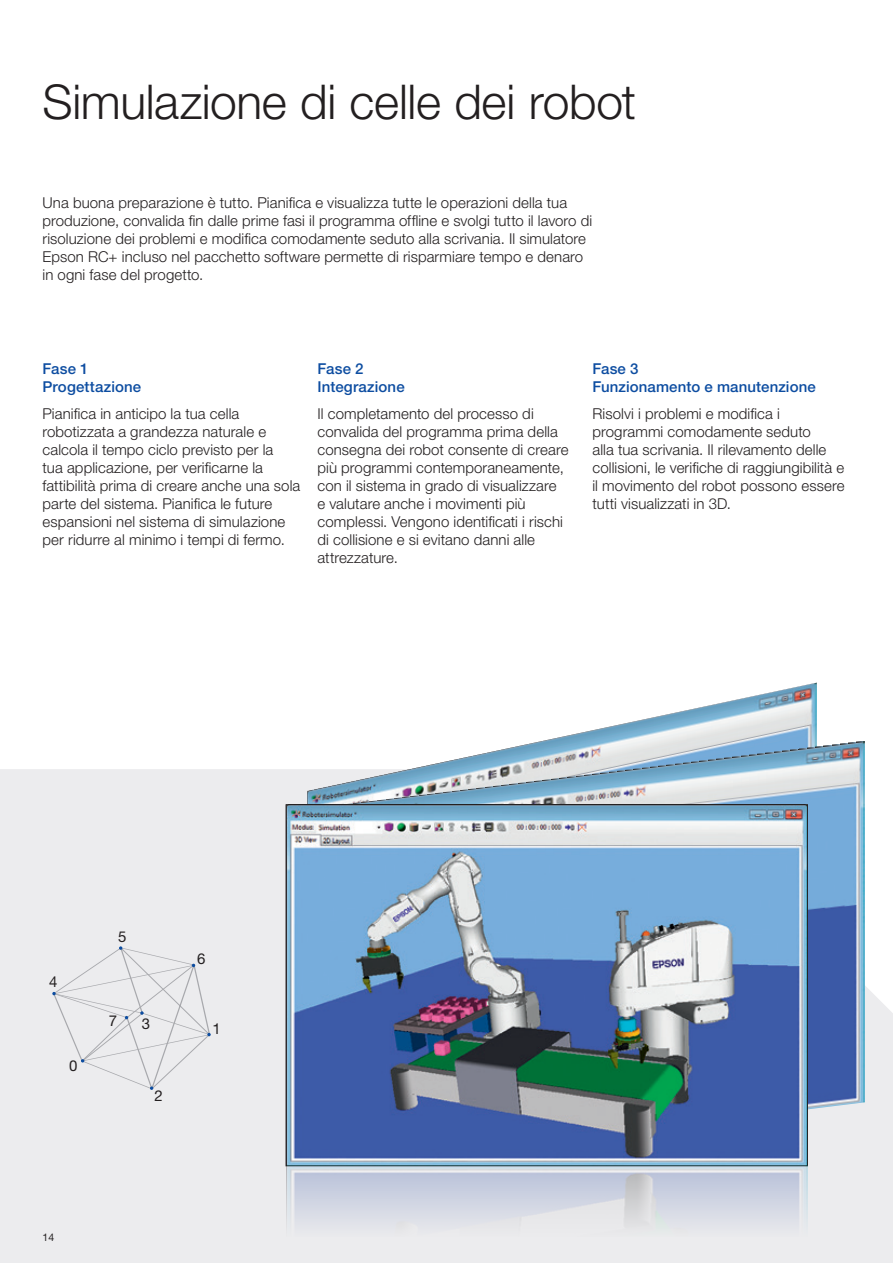
<style>
.page{position:relative;width:893px;height:1263px;background:#fff}
.page>*{position:absolute;margin:0;border:0;box-sizing:border-box;transform-origin:0 0}
.Page_title{font:300 48px "Helvetica Neue LT Pro";letter-spacing:-.005em;color:#231f20}
.Body__enlarged_for_t{font:300 15px/18px "Helvetica Neue LT Pro";letter-spacing:.005em;color:#231f20}
.Subheads__enlarged_f{font:500 15px/18px "Helvetica Neue LT Pro";letter-spacing:.01em;color:#0d4da1}
.Body__enlarged_for_t-2{font:15px "Helvetica Neue LT Pro";color:#231f20}
.t1{font:10.5px "Helvetica Neue LT Pro";color:#231f20}
</style>
<div class="page">
<div style="left:0;top:769px;width:893px;height:494px;background:#ececee"></div>
<div style="left:0;top:938px;width:286px;height:154px;background:#ececee"></div>
<img style="left:307px;top:683px;width:510px;height:122px">
<img style="left:347px;top:740px;width:518px;height:426px">
<img style="left:286px;top:807px;width:521px;height:456px">
<p class="Page_title" style="left:43px;top:73px;width:595px">Simulazione di celle dei robot</p>
<p class="Body__enlarged_for_t" style="left:43px;top:193px;width:551px">Una buona preparazione è tutto. Pianifica e visualizza tutte le operazioni della tua produzione, convalida fin dalle prime fasi il programma offline e svolgi tutto il lavoro di risoluzione dei problemi e modifica comodamente seduto alla scrivania. Il simulatore Epson RC+ incluso nel pacchetto software permette di risparmiare tempo e denaro in ogni fase del progetto.</p>
<p class="Subheads__enlarged_f" style="left:43px;top:360px;width:100px">Fase 1<br>Progettazione</p>
<p class="Body__enlarged_for_t" style="left:43px;top:404px;width:259px">Pianifica in anticipo la tua cella robotizzata a grandezza naturale e calcola il tempo ciclo previsto per la<br>tua applicazione, per verificarne la fattibilità prima di creare anche una sola parte del sistema. Pianifica le future espansioni nel sistema di simulazione per ridurre al minimo i tempi di fermo.</p>
<p class="Subheads__enlarged_f" style="left:317px;top:360px;width:89px">Fase 2<br>Integrazione</p>
<p class="Body__enlarged_for_t" style="left:317px;top:404px;width:253px">Il completamento del processo di convalida del programma prima della consegna dei robot consente di creare più programmi contemporaneamente, con il sistema in grado di visualizzare<br>e valutare anche i movimenti più complessi. Vengono identificati i rischi di collisione e si evitano danni alle attrezzature.</p>
<p class="Subheads__enlarged_f" style="left:592px;top:360px;width:225px">Fase 3<br>Funzionamento e manutenzione</p>
<p class="Body__enlarged_for_t" style="left:592px;top:404px;width:253px">Risolvi i problemi e modifica i programmi comodamente seduto<br>alla tua scrivania. Il rilevamento delle collisioni, le verifiche di raggiungibilità e il movimento del robot possono essere tutti visualizzati in 3D.</p>
<p class="Body__enlarged_for_t-2" style="left:49px;top:972px;width:10px">4</p>
<p class="Body__enlarged_for_t-2" style="left:69px;top:1056px;width:10px">0</p>
<p class="Body__enlarged_for_t-2" style="left:118px;top:927px;width:10px">5</p>
<p class="Body__enlarged_for_t-2" style="left:109px;top:1011px;width:10px">7</p>
<p class="Body__enlarged_for_t-2" style="left:142px;top:1014px;width:10px">3</p>
<p class="Body__enlarged_for_t-2" style="left:154px;top:1086px;width:10px">2</p>
<p class="Body__enlarged_for_t-2" style="left:197px;top:950px;width:10px">6</p>
<p class="Body__enlarged_for_t-2" style="left:212px;top:1019px;width:10px">1</p>
<p class="t1" style="left:43px;top:1230px;width:13px">14</p>
</div>
